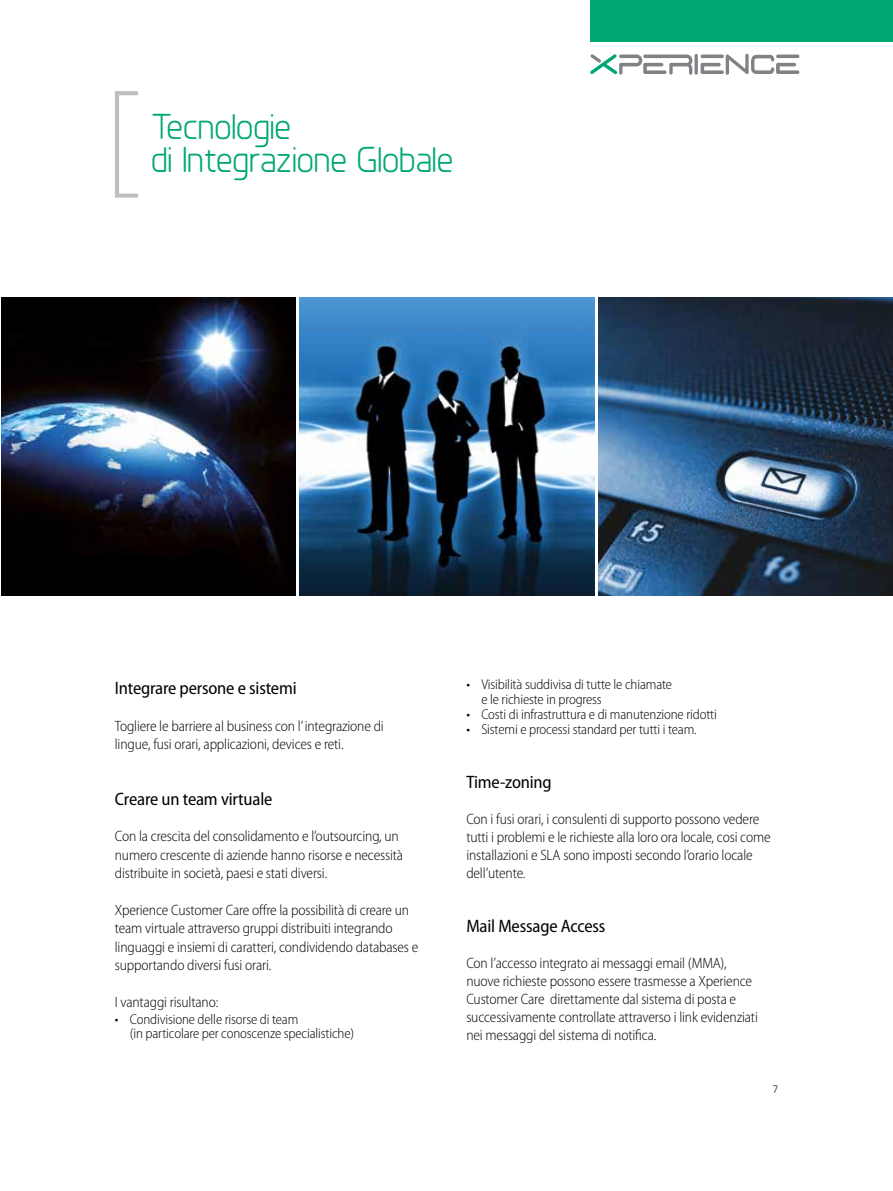
<style>
.page{position:relative;width:893px;height:1191px;background:#fff}
.page>*{position:absolute;margin:0;border:0;box-sizing:border-box;transform-origin:0 0}
.t1{font:36px/33px "Planer";letter-spacing:-.02em;color:#00a775}
.t2{font:semi-condensed 18px "Myriad Pro";letter-spacing:-.01em;color:#000}
.t3{font:300 semi-condensed 15px/18px "Myriad Pro";letter-spacing:-.01em;color:#000}
.t4{font:300 semi-condensed 14.25px/14px "Myriad Pro";letter-spacing:-.01em;color:#000}
.t5{font:11.25px "Planer";color:#000}
.s1{font-size:15px}
</style>
<div class="page">
<div style="left:590px;top:0;width:303px;height:41px;background:#00a775"></div>
<svg style="left:590px;top:54px;width:209px;height:21px"></svg>
<svg style="left:115px;top:91px;width:23px;height:107px"></svg>
<img style="left:598px;top:298px;width:295px;height:297px">
<img style="left:300px;top:298px;width:294px;height:297px">
<img style="left:1px;top:298px;width:295px;height:297px">
<h1 class="t1" style="left:151px;top:110px;width:304px">Tecnologie<br>di Integrazione Globale</h1>
<p class="t2" style="left:115px;top:678px;width:183px">Integrare persone e sistemi</p>
<p class="t3" style="left:115px;top:717px;width:271px;line-height:18.5px">Togliere le barriere al business con l’ integrazione di lingue, fusi orari, applicazioni, devices e reti.</p>
<p class="t2" style="left:115px;top:788px;width:159px">Creare un team virtuale</p>
<p class="t3" style="left:115px;top:827px;width:290px;line-height:18.5px">Con la crescita del consolidamento e l’outsourcing, un numero crescente di aziende hanno risorse e necessità distribuite in società, paesi e stati diversi.</p>
<p class="t3" style="left:115px;top:901px;width:305px;line-height:18.5px">Xperience Customer Care offre la possibilità di creare un team virtuale attraverso gruppi distribuiti integrando linguaggi e insiemi di caratteri, condividendo databases e supportando diversi fusi orari.</p>
<p class="t3" style="left:115px;top:993px;width:105px">I vantaggi risultano:</p>
<p class="t4" style="left:130px;top:1012px;width:226px;text-indent:-15px"><span class="s1">•</span> Condivisione delle risorse di team<br>(in particolare per conoscenze specialistiche)</p>
<p class="t4" style="left:481px;top:677px;width:192px;line-height:15px;text-indent:-15px"><span class="s1">•</span> Visibilità suddivisa di tutte le chiamate e le richieste in progress</p>
<p class="t4" style="left:466px;top:707px;width:252px"><span class="s1">•</span> Costi di infrastruttura e di manutenzione ridotti</p>
<p class="t4" style="left:466px;top:722px;width:232px"><span class="s1">•</span> Sistemi e processi standard per tutti i team.</p>
<p class="t2" style="left:466px;top:772px;width:87px">Time-zoning</p>
<p class="t3" style="left:466px;top:810px;width:306px">Con i fusi orari, i consulenti di supporto possono vedere tutti i problemi e le richieste alla loro ora locale, cosi come installazioni e SLA sono imposti secondo l’orario locale dell’utente.</p>
<p class="t2" style="left:466px;top:916px;width:141px">Mail Message Access</p>
<p class="t3" style="left:466px;top:954px;width:293px">Con l’accesso integrato ai messaggi email (MMA), nuove richieste possono essere trasmesse a Xperience Customer Care direttamente dal sistema di posta e successivamente controllate attraverso i link evidenziati nei messaggi del sistema di notifica.</p>
<p class="t5" style="left:772px;top:1082px;width:7px">7</p>
</div>
